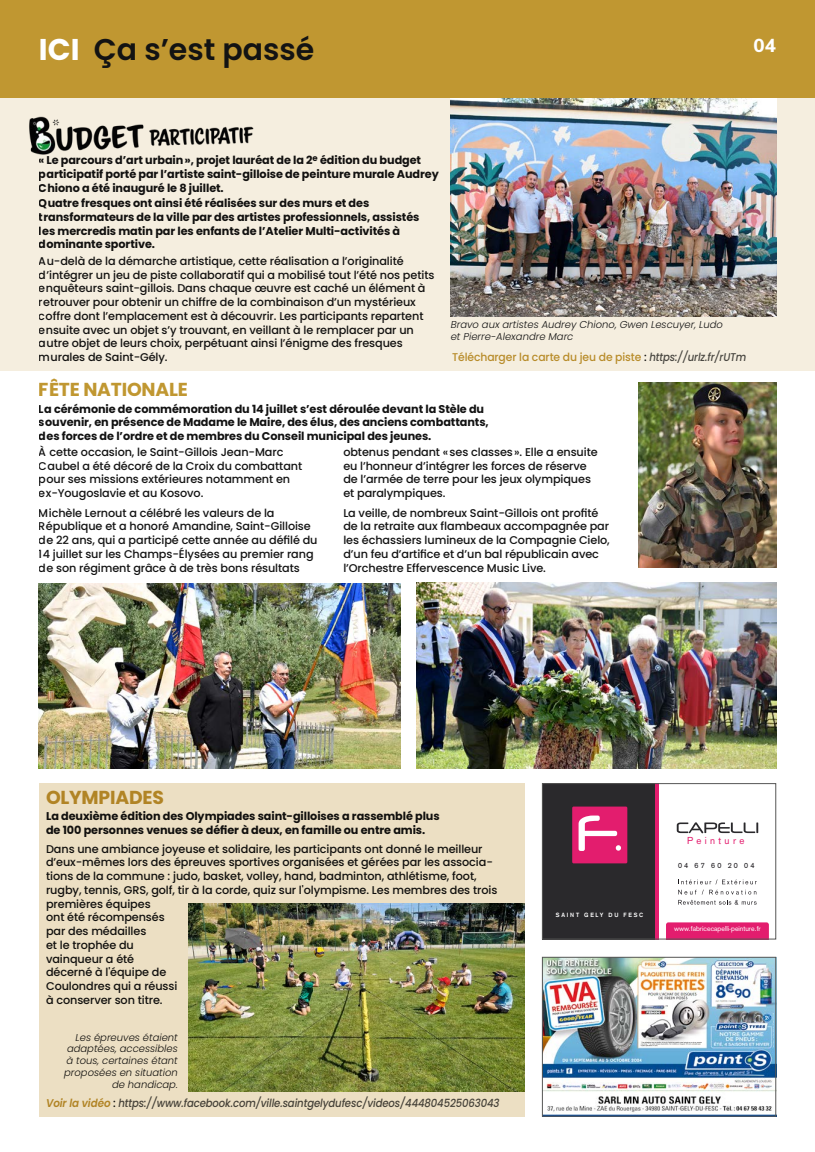
<style>
.page{position:relative;width:815px;height:1152px;background:#fff}
.page>*{position:absolute;margin:0;border:0;box-sizing:border-box;transform-origin:0 0}
.t1{font:600 30px "Poppins";color:#131313}
.t2{font:700 18.75px "Poppins";letter-spacing:-.01em;color:#c09731}
.t3{font:800 18.75px "Nunito Sans";color:#fff}
.t4{font:500 11.25px/13.8px "Poppins";letter-spacing:-.01em;color:#131313}
.t5{font:700 11.25px/13.8px "Poppins";letter-spacing:-.01em;color:#131313}
.t6{font:italic 500 11.25px "Poppins";letter-spacing:-.01em;color:#4b4b4a;scale:.9 1}
.t7{font:500 11.25px "Poppins";letter-spacing:-.01em;color:#c09731;scale:.96 1}
.t8{font:italic 300 10px/11.8px "Poppins";color:#131313;text-align:right}
.t9{font:9.88px "Akzidenz Grotesk";letter-spacing:.35em;color:#e31d6e}
.t10{font:7.5px "Akzidenz Grotesk";letter-spacing:.3em;color:#1a171b}
.t11{font:7px "Akzidenz Grotesk";color:#fff}
.t12{font:700 6px "Akzidenz Grotesk";letter-spacing:.3em;color:#fff}
.s1{font-weight:700;color:#fff}
.s2{color:#131313}
.s3{font-style:italic;color:#4b4b4a}
.s4{font-weight:600;color:#c09731}
.s5{font-style:normal;color:#131313}
</style>
<div class="page">
<div style="left:0;top:89px;width:815px;height:281px;background:#f5eedf"></div>
<div style="left:39px;top:783px;width:485px;height:333px;background:#ecdfc3"></div>
<img style="left:451px;top:97px;width:325px;height:220px">
<img style="left:416px;top:583px;width:360px;height:185px">
<img style="left:189px;top:903px;width:335px;height:188px">
<img style="left:39px;top:584px;width:361px;height:184px">
<img style="left:639px;top:383px;width:137px;height:184px">
<img style="left:29px;top:116px;width:225px;height:39px">
<img style="left:544px;top:959px;width:230px;height:154px">
<svg style="left:773px;top:1012px;width:1px;height:25px"></svg>
<svg style="left:641px;top:1041px;width:61px;height:5px"></svg>
<svg style="left:711px;top:998px;width:17px;height:1px"></svg>
<div style="left:542px;top:957px;width:234px;height:159px;border:1px solid #565655"></div>
<svg style="left:666px;top:922px;width:103px;height:15px;background:#e32372"></svg>
<div style="left:542px;top:783px;width:117px;height:156px;background:#2a292c"></div>
<hr style="left:656px;top:783px;width:3px;height:156px;background:#e31d6e">
<div style="left:572px;top:806px;width:55px;height:57px;background:#e31d6e"></div>
<svg style="left:579px;top:815px;width:42px;height:36px"></svg>
<svg style="left:677px;top:822px;width:81px;height:11px"></svg>
<svg style="left:678px;top:879px;width:79px;height:15px"></svg>
<svg style="left:678px;top:900px;width:79px;height:4px"></svg>
<div style="left:542px;top:783px;width:234px;height:156px;border:1px solid #565655"></div>
<div style="left:0;top:0;width:815px;height:97px;background:#c09731"></div>
<h1 class="t1" style="left:39px;top:32px;width:277px"><span class="s1">ICI</span> Ça s’est passé</h1>
<h2 class="t3" style="left:753px;top:32px;width:24px">04</h2>
<p class="t5" style="left:39px;top:154px;width:401px">«Le parcours d’art urbain», projet lauréat de la 2<sup>e</sup> édition du budget participatif porté par l’artiste saint-gilloise de peinture murale Audrey<br>Chiono a été inauguré le 8 juillet.</p>
<p class="t5" style="left:39px;top:196px;width:382px">Quatre fresques ont ainsi été réalisées sur des murs et des transformateurs de la ville par des artistes professionnels, assistés les mercredis matin par les enfants de l’Atelier Multi-activités à dominante sportive.</p>
<p class="t4" style="left:39px;top:254px;width:397px">Au-delà de la démarche artistique, cette réalisation a l’originalité d’intégrer un jeu de piste collaboratif qui a mobilisé tout l’été nos petits enquêteurs saint-gillois. Dans chaque œuvre est caché un élément à retrouver pour obtenir un chiffre de la combinaison d’un mystérieux coffre dont l’emplacement est à découvrir. Les participants repartent ensuite avec un objet s’y trouvant, en veillant à le remplacer par un autre objet de leurs choix, perpétuant ainsi l’énigme des fresques murales de Saint-Gély.</p>
<p class="t8" style="left:451px;top:319px;width:274px;text-align:left">Bravo aux artistes Audrey Chiono, Gwen Lescuyer, Ludo et Pierre-Alexandre Marc</p>
<p class="t7" style="left:452px;top:351px;width:308px">Télécharger la carte du jeu de piste <span class="s2">:</span> <span class="s3">https://urlz.fr/rUTm</span></p>
<h2 class="t2" style="left:39px;top:378px;width:150px">FÊTE NATIONALE</h2>
<p class="t5" style="left:39px;top:402px;width:451px">La cérémonie de commémoration du 14 juillet s’est déroulée devant la Stèle du souvenir, en présence de Madame le Maire, des élus, des anciens combattants, des forces de l’ordre et de membres du Conseil municipal des jeunes.</p>
<p class="t4" style="left:39px;top:445px;width:265px">À cette occasion, le Saint-Gillois Jean-Marc Caubel a été décoré de la Croix du combattant pour ses missions extérieures notamment en ex-Yougoslavie et au Kosovo.</p>
<p class="t4" style="left:39px;top:506px;width:280px">Michèle Lernout a célébré les valeurs de la République et a honoré Amandine, Saint-Gilloise de 22 ans, qui a participé cette année au défilé du 14 juillet sur les Champs-Élysées au premier rang de son régiment grâce à de très bons résultats</p>
<p class="t4" style="left:343px;top:445px;width:256px">obtenus pendant «ses classes». Elle a ensuite eu l’honneur d’intégrer les forces de réserve de l’armée de terre pour les jeux olympiques et paralympiques.</p>
<p class="t4" style="left:343px;top:506px;width:268px">La veille, de nombreux Saint-Gillois ont profité de la retraite aux flambeaux accompagnée par les échassiers lumineux de la Compagnie Cielo, d’un feu d’artifice et d’un bal républicain avec l’Orchestre Effervescence Music Live.</p>
<h2 class="t2" style="left:46px;top:786px;width:119px">OLYMPIADES</h2>
<p class="t5" style="left:46px;top:809px;width:395px">La deuxième édition des Olympiades saint-gilloises a rassemblé plus de 100 personnes venues se défier à deux, en famille ou entre amis.</p>
<p class="t4" style="left:46px;top:842px;width:453px">Dans une ambiance joyeuse et solidaire, les participants ont donné le meilleur d’eux-mêmes lors des épreuves sportives organisées et gérées par les associa&shy;tions de la commune : judo, basket, volley, hand, badminton, athlétisme, foot, rugby, tennis, GRS, golf, tir à la corde, quiz sur l'olympisme. Les membres des trois premières équipes<br>ont été récompensés<br>par des médailles<br>et le trophée du<br>vainqueur a été<br>décerné à l'équipe de<br>Coulondres qui a réussi<br>à conserver son titre.</p>
<p class="t8" style="left:64px;top:1031px;width:115px">Les épreuves étaient adaptées, accessibles à tous, certaines étant proposées en situation de handicap.</p>
<p class="t6" style="left:46px;top:1096px;width:505px"><span class="s4">Voir la vidéo</span> <span class="s5">:</span> https://www.facebook.com/ville.saintgelydufesc/videos/444804525063043</p>
<p class="t12" style="left:556px;top:911px;width:89px">SAINT GELY DU FESC</p>
<p class="t9" style="left:687px;top:835px;width:59px">Peinture</p>
<p class="t10" style="left:678px;top:861px;width:78px">04 67 60 20 04</p>
<p class="t11" style="left:674px;top:924px;width:88px">www.fabricecapelli-peinture.fr</p>
</div>
